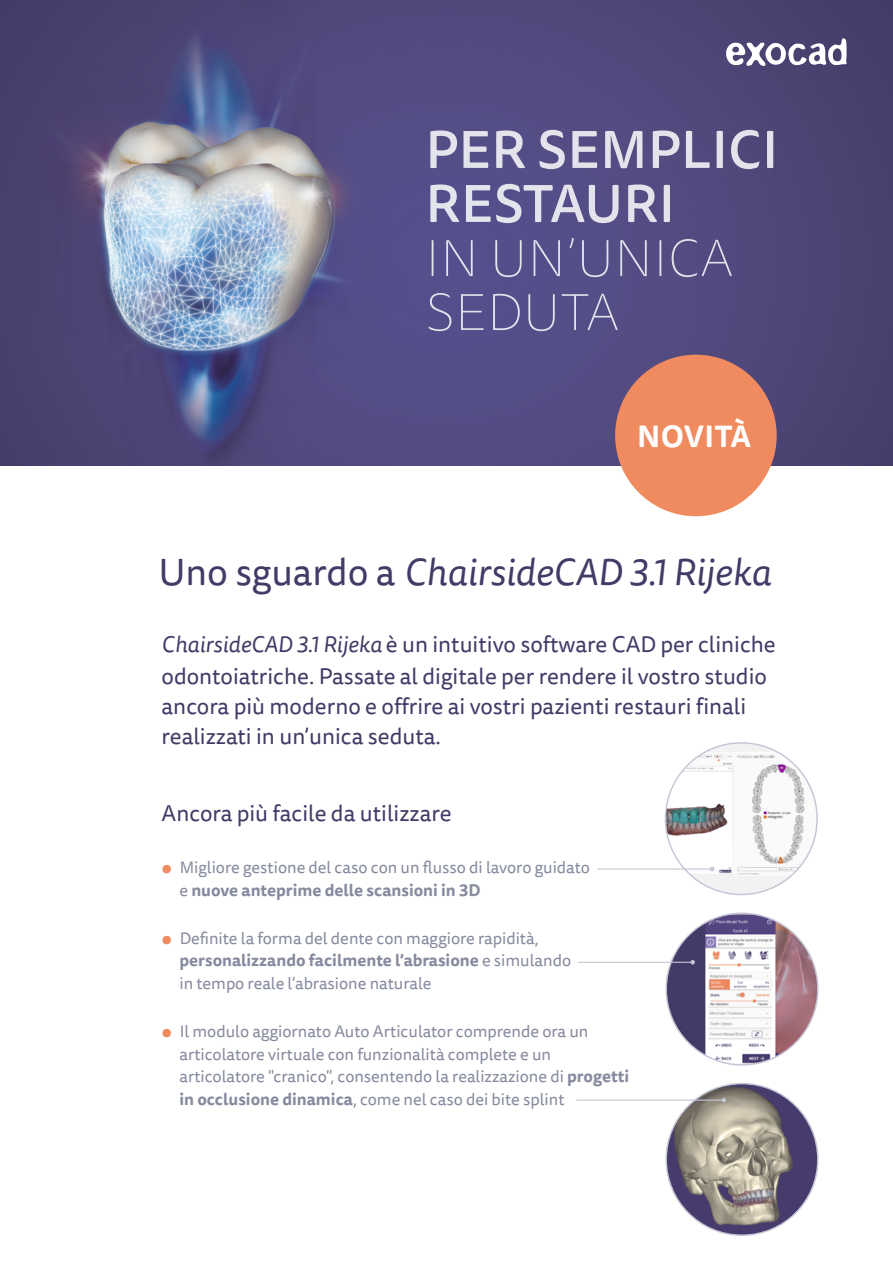
<style>
.page{position:relative;width:893px;height:1263px;background:#fff}
.page>*{position:absolute;margin:0;border:0;box-sizing:border-box;transform-origin:0 0}
.t1{font:500 52.5px/54px "Tisa Sans Pro";letter-spacing:.01em;color:#fff}
.t2{font:100 52.5px/54px "Tisa Sans Pro";letter-spacing:.01em;color:#fff}
.Headline_2021{font:italic 37.5px "Tisa Sans Pro";color:#433a67}
.t3{font:700 30px "Tisa Sans Pro";letter-spacing:.01em;color:#fff}
.Head_Features{font:22.5px/30.5px "Tisa Sans Pro";color:#433a67}
.t4{font:16.5px/22.5px "Tisa Sans Pro";color:#868a9e}
.s1{font-style:normal}
.s2{font-style:italic}
.s3{font-weight:300;color:#f08a5f}
.s4{font-weight:700}
</style>
<div class="page">
<img style="left:452px;top:0;width:441px;height:466px">
<svg style="left:726px;top:38px;width:120px;height:28px"></svg>
<img style="left:0;top:0;width:452px;height:466px">
<div style="left:666px;top:913px;width:152px;height:152px;background:#433a67;border-radius:50%"></div>
<img style="left:705px;top:915px;width:111px;height:150px">
<div style="left:665px;top:743px;width:152px;height:151px;background:#f2f2f2;border-radius:50%"></div>
<img style="left:665px;top:752px;width:151px;height:124px">
<hr style="left:597px;top:868px;width:115px;height:1px;background:#c5c6d5">
<svg style="left:710px;top:867px;width:4px;height:4px"></svg>
<hr style="left:578px;top:962px;width:115px;height:1px;background:#c5c6d5">
<svg style="left:690px;top:960px;width:5px;height:4px"></svg>
<img style="left:668px;top:1083px;width:148px;height:152px">
<div style="left:615px;top:355px;width:162px;height:161px;background:#f08a5f;border-radius:50%"></div>
<hr style="left:576px;top:1099px;width:148px;height:2px;background:#c5c6d5">
<svg style="left:722px;top:1098px;width:4px;height:4px"></svg>
<h1 class="t1" style="left:425px;top:123px;width:354px">PER SEMPLICI<br>RESTAURI</h1>
<h1 class="t2" style="left:425px;top:233px;width:309px">IN UN’UNICA<br>SEDUTA</h1>
<p class="t3" style="left:637px;top:414px;width:116px">NOVITÀ</p>
<p class="Headline_2021" style="left:158px;top:546px;width:614px"><span class="s1">Uno sguardo a</span> ChairsideCAD 3.1 Rijeka</p>
<p class="Head_Features" style="left:162px;top:630px;width:616px"><span class="s2">ChairsideCAD 3.1 Rijeka</span> è un intuitivo software CAD per cliniche odontoiatriche. Passate al digitale per rendere il vostro studio ancora più moderno e offrire ai vostri pazienti restauri finali realizzati in un’unica seduta.</p>
<p class="Head_Features" style="left:162px;top:798px;width:291px">Ancora più facile da utilizzare</p>
<p class="t4" style="left:179px;top:857px;width:412px;text-indent:-17px"><span class="s3">●</span> Migliore gestione del caso con un flusso di lavoro guidato e <span class="s4">nuove anteprime delle scansioni in 3D</span></p>
<p class="t4" style="left:179px;top:927px;width:393px;text-indent:-17px"><span class="s3">●</span> Definite la forma del dente con maggiore rapidità, <span class="s4">personalizzando facilmente l’abrasione</span> e simulando in tempo reale l’abrasione naturale</p>
<p class="t4" style="left:179px;top:1020px;width:451px;text-indent:-17px"><span class="s3">●</span> Il modulo aggiornato Auto Articulator comprende ora un articolatore virtuale con funzionalità complete e un articolatore "cranico", consentendo la realizzazione di <span class="s4">progetti in occlusione dinamica</span>, come nel caso dei bite splint</p>
</div>
